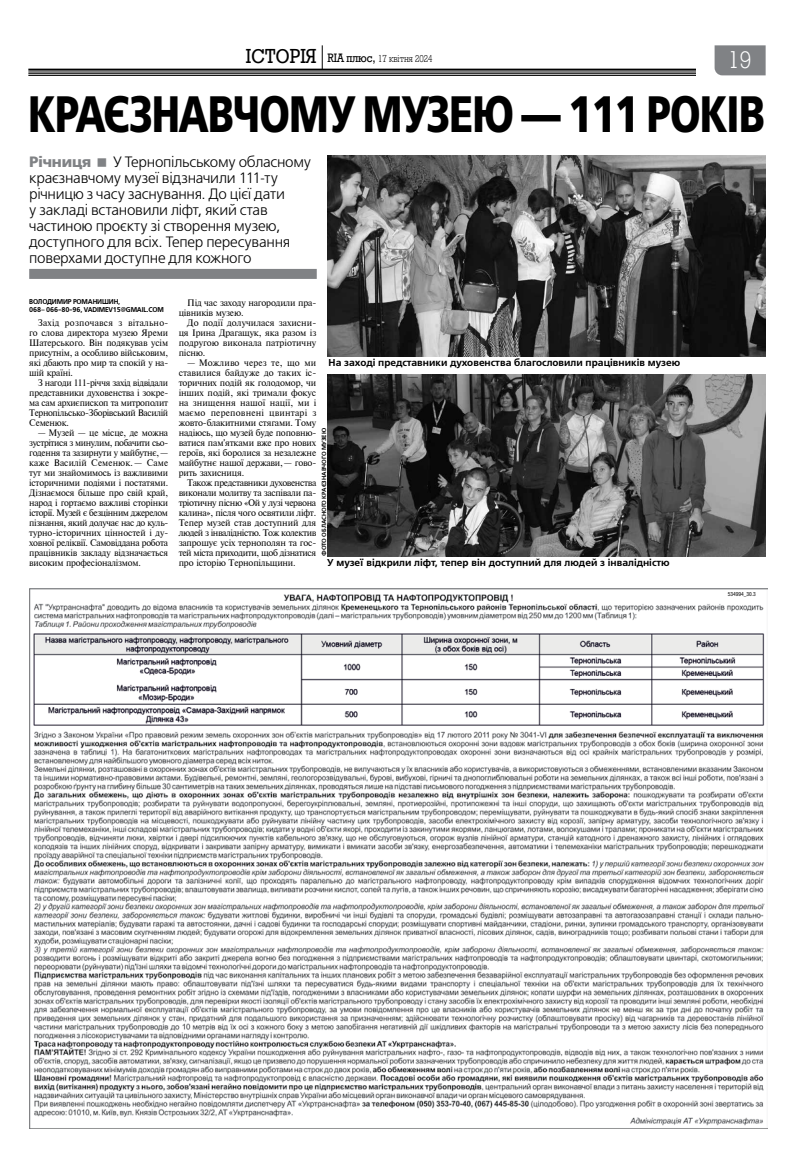
<style>
.page{position:relative;width:794px;height:1154px;background:#fff}
.page>*{position:absolute;margin:0;border:0;box-sizing:border-box;transform-origin:0 0}
.t1{font:700 51px "Free Set C";letter-spacing:-.02em;color:#000;scale:.77 1}
.t2{font:300 24px "Rodeo";color:#fff}
.t3{font:20px "Rodeo";color:#000;scale:.9 1}
.t4{font:300 15px/16px "Free Set C";letter-spacing:-.02em;color:#000}
.t5{font:700 15px "Free Set C";letter-spacing:-.01em;color:#808285}
.t6{font:600 10px "Free Set C";color:#000}
.t7{font:300 10px "Rodeo";color:#000;scale:.9 1}
.t8{font:9px/10px "Newton C";letter-spacing:-.02em;color:#000;text-align:justify}
.t9{font:9px/10px "Newton C";letter-spacing:-.02em;color:#000;text-align:justify;scale:.95 1}
.t10{font:600 7px/8px "Free Set C";letter-spacing:-.02em;color:#000;scale:.95 1}
.t11{font:600 6px "Free Set C";color:#000}
.t12{font:5.6px "Helios Cond";color:#000}
.s1{font-weight:400;font-size:12px}
</style>
<div class="page">
<div style="left:714px;top:45px;width:51px;height:30px;background:#808285"></div>
<svg style="left:322px;top:45px;width:1px;height:24px"></svg>
<hr style="left:28px;top:72px;width:668px;height:1px;background:#000">
<hr style="left:28px;top:75px;width:668px;height:1px;background:#000">
<hr style="left:28px;top:74px;width:668px;height:1px;background:#000">
<hr style="left:28px;top:69px;width:668px;height:2px;background:#000">
<div style="left:29px;top:269px;width:288px;height:10px;background:#808285"></div>
<img style="left:327px;top:155px;width:438px;height:201px">
<img style="left:29px;top:589px;width:738px;height:539px">
<img style="left:327px;top:374px;width:438px;height:182px">
<div style="left:725px;top:590px;width:34px;height:7px;background:#fff"></div>
<h3 class="t3" style="left:246px;top:45px;width:80px">ІСТОРІЯ</h3>
<p class="t7" style="left:327px;top:53px;width:118px"><span class="s1">RIA плюс,</span> 17 квітня 2024</p>
<h2 class="t2" style="left:728px;top:47px;width:25px">19</h2>
<h1 class="t1" style="left:28px;top:85px;width:958px">КРАЄЗНАВЧОМУ МУЗЕЮ — 111 РОКІВ</h1>
<p class="t4" style="left:29px;top:155px;width:283px;text-indent:84px">У Тернопільському обласному краєзнавчому музеї відзначили 111-ту річницю з часу заснування. До цієї дати<br>у закладі встановили ліфт, який став частиною проєкту зі створення музею, доступного для всіх. Тепер пересування поверхами доступне для кожного</p>
<p class="t10" style="left:29px;top:298px;width:143px">ВОЛОДИМИР РОМАНИШИН,<br>068– 066‑80‑96, VADIMEV15@GMAIL.COM</p>
<p class="t9" style="left:29px;top:317px;width:148px;text-indent:9px">Захід розпочався з вітально‑ го слова директора музею Яреми Шатерського. Він подякував усім присутнім, а особливо військовим, які дбають про мир та спокій у на‑ шій країні.</p>
<p class="t9" style="left:29px;top:377px;width:148px;text-indent:9px">З нагоди 111‑річчя захід відвідали представники духовенства і зокре‑ ма сам архиєпископ та митрополит Тернопільсько-Зборівський Василій Семенюк.</p>
<p class="t9" style="left:29px;top:427px;width:148px;text-indent:9px">— Музей — це місце, де можна зустрітися з минулим, побачити сьо‑ годення та зазирнути у майбутнє,— каже Василій Семенюк.— Саме тут ми знайомимось із важливими історичними подіями і постатями.<br>Дізнаємося більше про свій край, народ і гортаємо важливі сторінки історії. Музей є безцінним джерелом пізнання, який долучає нас до куль‑ турно-історичних цінностей і ду‑ ховної реліквії. Самовіддана робота працівників закладу відзначається високим професіоналізмом.</p>
<h3 class="t5" style="left:29px;top:153px;width:64px">Річниця</h3>
<p class="t8" style="left:179px;top:297px;width:139px;text-indent:9px">Під час заходу нагородили пра‑ цівників музею.</p>
<p class="t8" style="left:179px;top:317px;width:139px;text-indent:9px">До події долучилася захисни‑ ця Ірина Драгащук, яка разом із подругою виконала патріотичну пісню.</p>
<p class="t8" style="left:179px;top:357px;width:139px;text-indent:9px">— Можливо через те, що ми ставилися байдуже до таких іс‑ торичних подій як голодомор, чи інших подій, які тримали фокус на знищення нашої нації, ми і маємо переповнені цвинтарі з жовто-блакитними стягами. Тому надіюсь, що музей буде поповню‑ ватися пам'ятками вже про нових героїв, які боролися за незалежне майбутнє нашої держави,— гово‑ рить захисниця.</p>
<p class="t8" style="left:179px;top:477px;width:139px;text-indent:9px">Також представники духовенства виконали молитву та заспівали па‑ тріотичну пісню «Ой у лузі червона калина», після чого освятили ліфт.<br>Тепер музей став доступний для людей з інвалідністю. Тож колектив запрошує усіх тернополян та гос‑ тей міста приходити, щоб дізнатися про історію Тернопільщини.</p>
<p class="t6" style="left:329px;top:356px;width:353px">На заході представники духовенства благословили працівників музею</p>
<p class="t11" style="left:321px;top:556px;width:129px;rotate:-90deg">ФОТО ОБЛАСНОГО КРАЄЗНАВЧОГО МУЗЕЮ</p>
<p class="t6" style="left:327px;top:557px;width:344px">У музеї відкрили ліфт, тепер він доступний для людей з інвалідністю</p>
<p class="t12" style="left:727px;top:590px;width:30px">534994_30.3</p>
</div>
